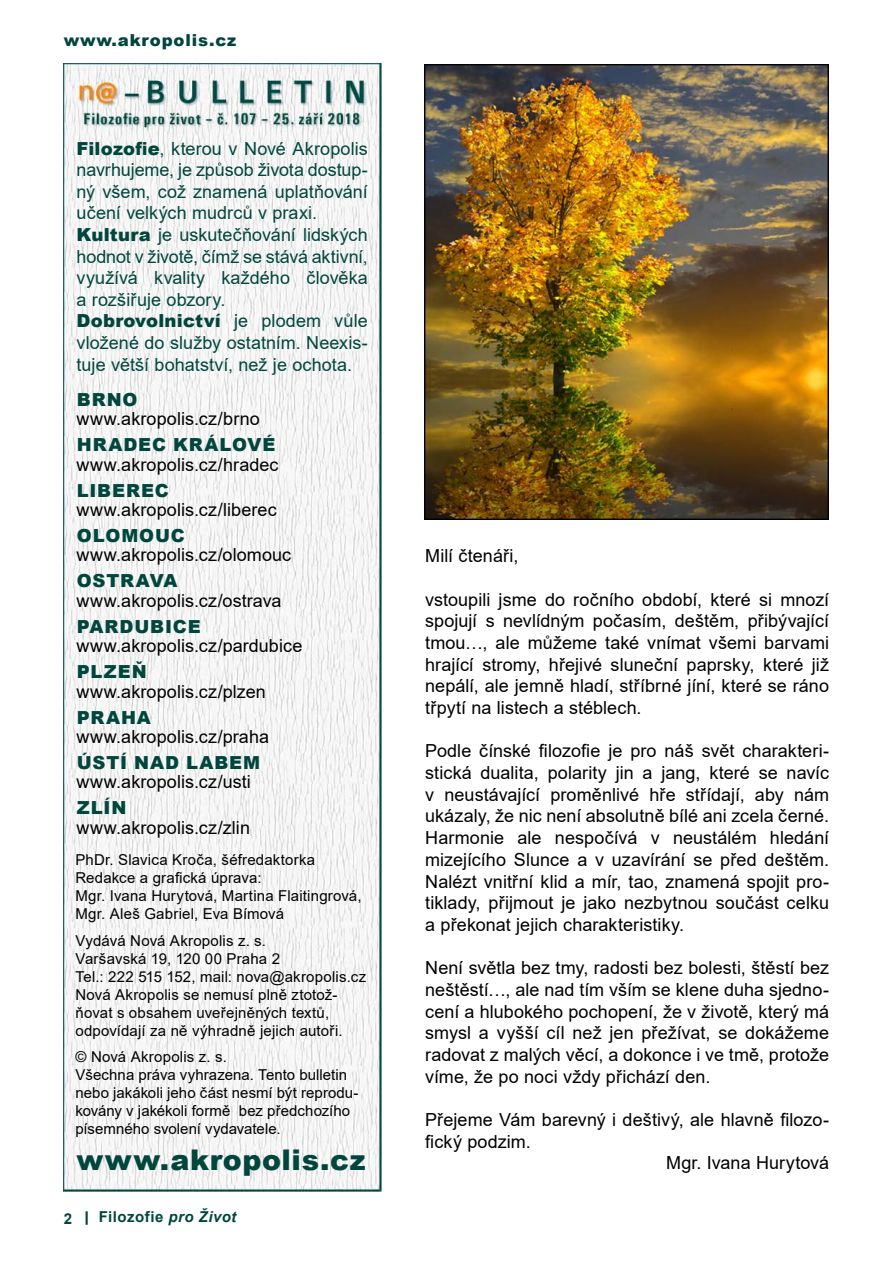
<style>
.page{position:relative;width:893px;height:1263px;background:#fff}
.page>*{position:absolute;margin:0;border:0;box-sizing:border-box;transform-origin:0 0}
.t1{font:900 28.5px "Arial";letter-spacing:.02em;color:#00463d}
.odstavec_odsazený_če{font:18px/21.8px "Arial";letter-spacing:.005em;color:#000;text-align:justify}
.t2{font:18px/21.6px "Arial";letter-spacing:.005em;color:#00463d;text-align:justify}
.t3{font:900 18px "Arial";letter-spacing:.05em;color:#00463d}
.odstavec_odsazený_če-2{font:900 16.5px "Arial";letter-spacing:.05em;color:#00463d}
.základní_odstavec_od{font:15px/18px "Arial";letter-spacing:.01em;color:#000}
.t4{font:700 15px "Arial";letter-spacing:.03em;color:#00463d}
.s1{font-weight:900}
.s2{font-weight:900;color:#00463d}
.s3{font-style:italic}
</style>
<div class="page">
<svg style="left:86px;top:1211px;width:2px;height:14px"></svg>
<img style="left:63px;top:64px;width:319px;height:1128px">
<img style="left:425px;top:65px;width:403px;height:455px">
<p class="odstavec_odsazený_če-2" style="left:64px;top:28px;width:174px">www.akropolis.cz</p>
<p class="t2" style="left:77px;top:137px;width:293px"><span class="s1">Filozofie</span>, kterou v Nové Akropolis navrhujeme, je způsob života dostup&shy;ný všem, což znamená uplatňování učení velkých mudrců v praxi.</p>
<p class="t2" style="left:77px;top:224px;width:293px"><span class="s1">Kultura</span> je uskutečňování lidských hodnot v životě, čímž se stává aktivní, využívá kvality každého člověka a rozšiřuje obzory.</p>
<p class="t2" style="left:77px;top:310px;width:293px"><span class="s1">Dobrovolnictví</span> je plodem vůle vložené do služby ostatním. Neexis&shy;tuje větší bohatství, než je ochota.</p>
<p class="odstavec_odsazený_če" style="left:77px;top:390px;width:185px;line-height:19.5px"><span class="s2">BRNO </span>www.akropolis.cz/brno</p>
<p class="odstavec_odsazený_če" style="left:77px;top:435px;width:204px;line-height:19.5px"><span class="s2">HRADEC KRÁLOVÉ </span>www.akropolis.cz/hradec</p>
<p class="t3" style="left:77px;top:477px;width:94px">LIBEREC</p>
<p class="odstavec_odsazený_če" style="left:77px;top:499px;width:202px">www.akropolis.cz/liberec</p>
<p class="t3" style="left:77px;top:522px;width:109px">OLOMOUC</p>
<p class="odstavec_odsazený_če" style="left:77px;top:544px;width:216px">www.akropolis.cz/olomouc</p>
<p class="t3" style="left:77px;top:568px;width:102px">OSTRAVA</p>
<p class="odstavec_odsazený_če" style="left:77px;top:589px;width:207px">www.akropolis.cz/ostrava</p>
<p class="t3" style="left:77px;top:613px;width:125px">PARDUBICE</p>
<p class="odstavec_odsazený_če" style="left:77px;top:635px;width:227px">www.akropolis.cz/pardubice</p>
<p class="t3" style="left:77px;top:659px;width:71px">PLZEŇ</p>
<p class="odstavec_odsazený_če" style="left:77px;top:680px;width:191px">www.akropolis.cz/plzen</p>
<p class="t3" style="left:77px;top:704px;width:76px">PRAHA</p>
<p class="odstavec_odsazený_če" style="left:77px;top:726px;width:194px">www.akropolis.cz/praha</p>
<p class="t3" style="left:77px;top:749px;width:185px">ÚSTÍ NAD LABEM</p>
<p class="odstavec_odsazený_če" style="left:77px;top:771px;width:176px">www.akropolis.cz/usti</p>
<p class="t3" style="left:77px;top:795px;width:51px">ZLÍN</p>
<p class="odstavec_odsazený_če" style="left:77px;top:816px;width:175px">www.akropolis.cz/zlin</p>
<p class="základní_odstavec_od" style="left:75px;top:851px;width:241px">PhDr. Slavica Kroča, šéfredaktorka</p>
<p class="základní_odstavec_od" style="left:75px;top:869px;width:188px">Redakce a grafická úprava:</p>
<p class="základní_odstavec_od" style="left:75px;top:887px;width:288px">Mgr. Ivana Hurytová, Martina Flaitingrová,<br>Mgr. Aleš Gabriel, Eva Bímová</p>
<p class="základní_odstavec_od" style="left:75px;top:931px;width:192px">Vydává Nová Akropolis z. s.</p>
<p class="základní_odstavec_od" style="left:75px;top:949px;width:206px">Varšavská 19, 120 00 Praha 2</p>
<p class="základní_odstavec_od" style="left:75px;top:967px;width:292px">Tel.: 222 515 152, mail: nova@akropolis.cz</p>
<p class="základní_odstavec_od" style="left:75px;top:985px;width:269px">Nová Akropolis se nemusí plně ztotož&shy;ňovat s obsahem uveřejněných textů, odpovídají za ně výhradně jejich autoři.</p>
<p class="základní_odstavec_od" style="left:75px;top:1048px;width:153px">© Nová Akropolis z. s.</p>
<p class="základní_odstavec_od" style="left:75px;top:1066px;width:285px">Všechna práva vyhrazena. Tento bulletin nebo jakákoli jeho část nesmí být reprodu&shy;kovány v jakékoli formě bez předchozího písemného svolení vydavatele.</p>
<p class="t1" style="left:77px;top:1139px;width:291px">www.akropolis.cz</p>
<p class="t4" style="left:64px;top:1208px;width:10px">2</p>
<p class="t4" style="left:99px;top:1206px;width:139px">Filozofie <span class="s3">pro Život</span></p>
<p class="odstavec_odsazený_če" style="left:425px;top:545px;width:95px">Milí čtenáři,</p>
<p class="odstavec_odsazený_če" style="left:425px;top:588px;width:405px">vstoupili jsme do ročního období, které si mnozí spojují s nevlídným počasím, deštěm, přibývající tmou…, ale můžeme také vnímat všemi barvami hrající stromy, hřejivé sluneční paprsky, které již nepálí, ale jemně hladí, stříbrné jíní, které se ráno třpytí na listech a stéblech.</p>
<p class="odstavec_odsazený_če" style="left:425px;top:740px;width:405px">Podle čínské filozofie je pro náš svět charakteri&shy;stická dualita, polarity jin a jang, které se navíc v neustávající proměnlivé hře střídají, aby nám ukázaly, že nic není absolutně bílé ani zcela černé.<br>Harmonie ale nespočívá v neustálém hledání mizejícího Slunce a v uzavírání se před deštěm.<br>Nalézt vnitřní klid a mír, tao, znamená spojit pro&shy;tiklady, přijmout je jako nezbytnou součást celku a překonat jejich charakteristiky.</p>
<p class="odstavec_odsazený_če" style="left:425px;top:957px;width:405px">Není světla bez tmy, radosti bez bolesti, štěstí bez neštěstí…, ale nad tím vším se klene duha sjedno&shy;cení a hlubokého pochopení, že v životě, který má smysl a vyšší cíl než jen přežívat, se dokážeme radovat z malých věcí, a dokonce i ve tmě, protože víme, že po noci vždy přichází den.</p>
<p class="odstavec_odsazený_če" style="left:425px;top:1109px;width:405px">Přejeme Vám barevný i deštivý, ale hlavně filozo&shy;fický podzim.</p>
<p class="odstavec_odsazený_če" style="left:666px;top:1152px;width:164px">Mgr. Ivana Hurytová</p>
</div>
